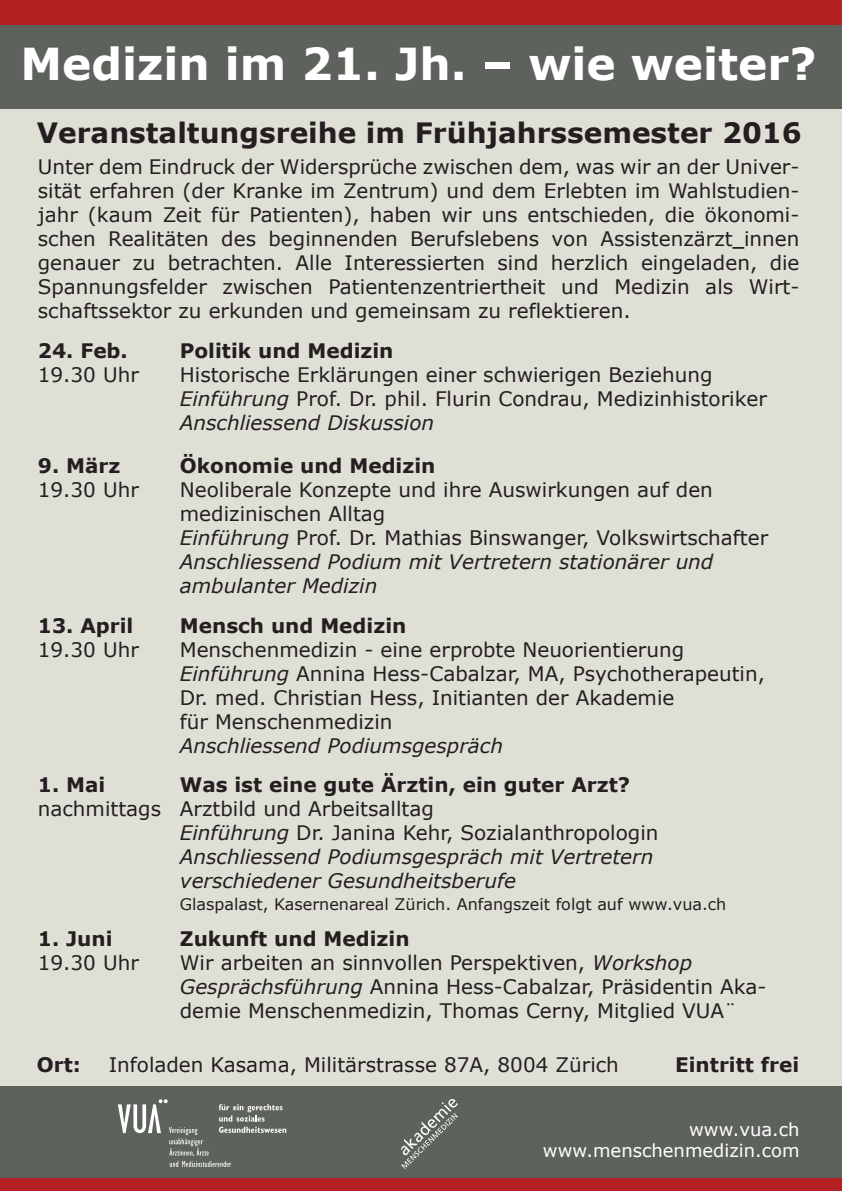
<style>
.page{position:relative;width:842px;height:1191px;background:#fff}
.page>*{position:absolute;margin:0;border:0;box-sizing:border-box;transform-origin:0 0}
.t1{font:700 44px "Verdana";color:#fff}
.t2{font:700 28px "Verdana";color:#231f20}
.t3{font:20px/24px "Verdana";color:#231f20}
.t4{font:italic 20px/24px "Verdana";color:#231f20}
.t5{font:700 20px "Verdana";color:#231f20}
.t6{font:18px/21.6px "Verdana";color:#fff;text-align:right}
.t7{font:16px "Verdana";color:#231f20}
.s1{font-weight:700;font-size:16px}
.s2{font-style:italic}
.s3{font-style:normal}
.s4{font-weight:700}
</style>
<div class="page">
<div style="left:0;top:0;width:842px;height:26px;background:#b42123"></div>
<div style="left:0;top:109px;width:842px;height:977px;background:#dfdfd6"></div>
<div style="left:0;top:26px;width:842px;height:83px;background:#5e625c"></div>
<div style="left:0;top:1086px;width:842px;height:91px;background:#5e625c"></div>
<div style="left:0;top:1177px;width:842px;height:13px;background:#b42123"></div>
<svg style="left:118px;top:1099px;width:168px;height:68px"></svg>
<img style="left:402px;top:1099px;width:55px;height:69px">
<h1 class="t1" style="left:20px;top:32px;width:797px">Medizin im 21. Jh. - wie weiter?</h1>
<h2 class="t2" style="left:37px;top:113px;width:766px">Veranstaltungsreihe im Frühjahrssemester 2016</h2>
<p class="t3" style="left:38px;top:155px;width:763px;text-align:justify">Unter dem Eindruck der Widersprüche zwischen dem, was wir an der Univer&shy;sität erfahren (der Kranke im Zentrum) und dem Erlebten im Wahlstudien&shy;jahr (kaum Zeit für Patienten), haben wir uns entschieden, die ökonomi&shy;schen Realitäten des beginnenden Berufslebens von Assistenzärzt<span class="s1">_</span>innen genauer zu betrachten. Alle Interessierten sind herzlich eingeladen, die Spannungsfelder zwischen Patientenzentriertheit und Medizin als Wirt&shy;schaftssektor zu erkunden und gemeinsam zu reflektieren.</p>
<p class="t5" style="left:38px;top:336px;width:91px">24. Feb.</p>
<p class="t3" style="left:38px;top:362px;width:103px">19.30 Uhr</p>
<p class="t5" style="left:180px;top:336px;width:215px">Politik und Medizin</p>
<p class="t3" style="left:180px;top:362px;width:588px">Historische Erklärungen einer schwierigen Beziehung<br><span class="s2">Einführung</span> Prof. Dr. phil. Flurin Condrau, Medizinhistoriker<br><span class="s2">Anschliessend Diskussion</span></p>
<p class="t5" style="left:38px;top:451px;width:84px">9. März</p>
<p class="t3" style="left:38px;top:477px;width:103px">19.30 Uhr</p>
<p class="t5" style="left:180px;top:451px;width:257px">Ökonomie und Medizin</p>
<p class="t3" style="left:180px;top:477px;width:590px">Neoliberale Konzepte und ihre Auswirkungen auf den medizinischen Alltag<br><span class="s2">Einführung</span> Prof. Dr. Mathias Binswanger, Volkswirtschafter <span class="s2">Anschliessend Podium mit Vertretern stationärer und ambulanter Medizin</span></p>
<p class="t5" style="left:38px;top:611px;width:97px">13. April</p>
<p class="t3" style="left:38px;top:637px;width:103px">19.30 Uhr</p>
<p class="t5" style="left:180px;top:611px;width:228px">Mensch und Medizin</p>
<p class="t3" style="left:180px;top:637px;width:587px">Menschenmedizin - eine erprobte Neuorientierung <span class="s2">Einführung</span> Annina Hess-Cabalzar, MA, Psychotherapeutin, Dr. med. Christian Hess, Initianten der Akademie<br>für Menschenmedizin</p>
<p class="t4" style="left:180px;top:733px;width:325px">Anschliessend Podiumsgespräch</p>
<p class="t5" style="left:38px;top:770px;width:69px">1. Mai</p>
<p class="t3" style="left:38px;top:796px;width:125px">nachmittags</p>
<p class="t5" style="left:180px;top:770px;width:452px">Was ist eine gute Ärztin, ein guter Arzt?</p>
<p class="t4" style="left:180px;top:796px;width:480px"><span class="s3">Arztbild und Arbeitsalltag<br></span>Einführung <span class="s3">Dr. Janina Kehr, Sozialanthropologin </span>Anschliessend Podiumsgespräch mit Vertretern verschiedener Gesundheitsberufe</p>
<p class="t7" style="left:180px;top:893px;width:548px">Glaspalast, Kasernenareal Zürich. Anfangszeit folgt auf www.vua.ch</p>
<p class="t5" style="left:38px;top:924px;width:76px">1. Juni</p>
<p class="t3" style="left:38px;top:950px;width:103px">19.30 Uhr</p>
<p class="t3" style="left:180px;top:926px;width:588px"><span class="s4">Zukunft und Medizin<br></span>Wir arbeiten an sinnvollen Perspektiven, <span class="s2">Workshop Gesprächsführung</span> Annina Hess-Cabalzar, Präsidentin Aka&shy;demie Menschenmedizin, Thomas Cerny, Mitglied VUA¨</p>
<p class="t5" style="left:37px;top:1050px;width:46px">Ort:</p>
<p class="t3" style="left:109px;top:1052px;width:512px">Infoladen Kasama, Militärstrasse 87A, 8004 Zürich</p>
<p class="t5" style="left:675px;top:1050px;width:126px">Eintritt frei</p>
<p class="t6" style="left:543px;top:1118px;width:258px">www.vua.ch www.menschenmedizin.com</p>
</div>
